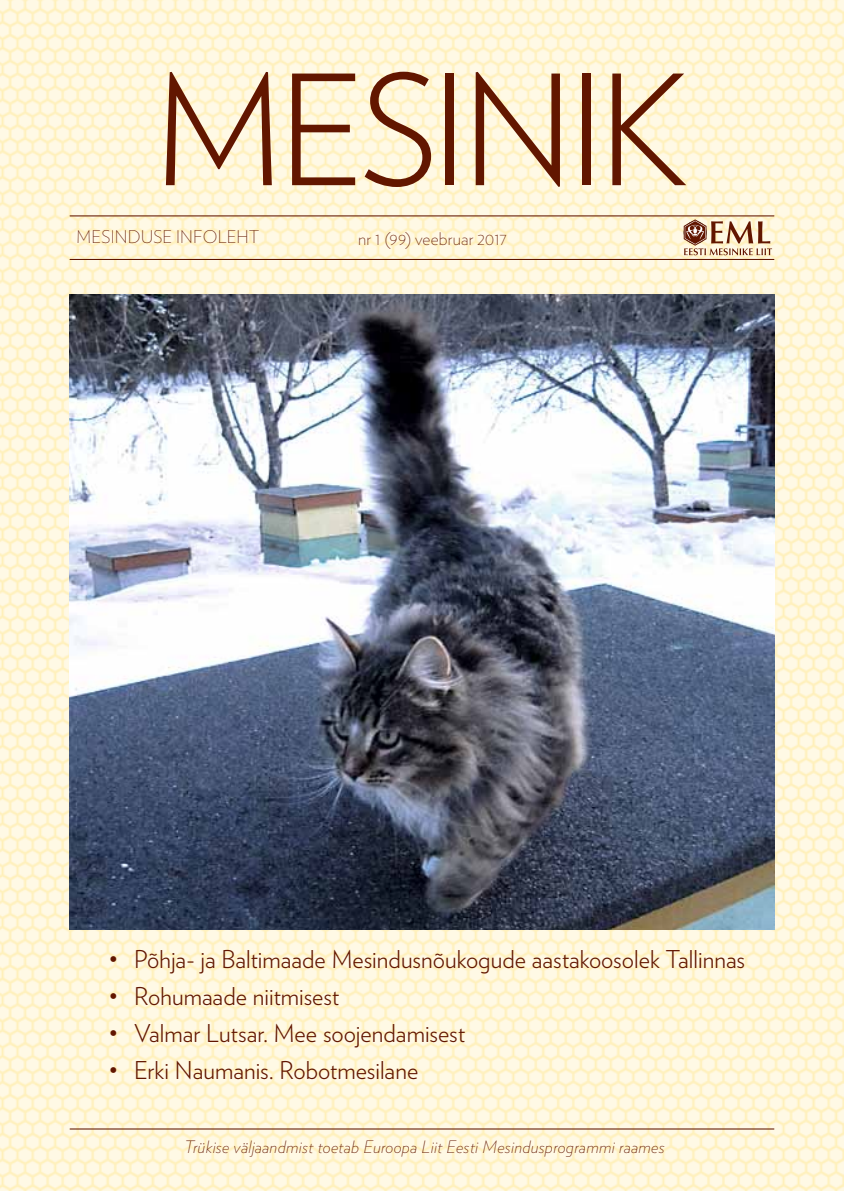
<style>
.page{position:relative;width:844px;height:1191px;background:#fff}
.page>*{position:absolute;margin:0;border:0;box-sizing:border-box;transform-origin:0 0}
.t1{font:300 152.25px "Verlag";letter-spacing:-.035em;color:#621600}
.t2{font:300 24.5px "Verlag";color:#621600}
.t3{font:200 17.5px "Verlag";letter-spacing:.01em;color:#621600}
.t4{font:italic 200 16.97px "Verlag";letter-spacing:.02em;color:#621600}
</style>
<div class="page">
<img style="left:0;top:0;width:843px;height:1191px">
<img style="left:69px;top:294px;width:705px;height:635px">
<hr style="left:70px;top:1128px;width:703px;height:1px;background:#621600">
<hr style="left:70px;top:259px;width:703px;height:1px;background:#621600">
<hr style="left:70px;top:215px;width:703px;height:1px;background:#621600">
<svg style="left:676px;top:219px;width:95px;height:36px;background:#d0b49a"></svg>
<h1 class="t1" style="left:154px;top:19px;width:536px">MESINIK</h1>
<p class="t3" style="left:77px;top:224px;width:184px">MESINDUSE INFOLEHT</p>
<p class="t3" style="left:349px;top:224px;width:154px">nr 7 (87), veebruar 2015</p>
<p class="t3" style="left:358px;top:226px;width:150px">nr 1 (99) veebruar 2017</p>
<p class="t2" style="left:109px;top:941px;width:637px">• Põhja- ja Baltimaade Mesindusnõukogude aastakoosolek Tallinnas</p>
<p class="t2" style="left:109px;top:978px;width:232px">• Rohumaade niitmisest</p>
<p class="t2" style="left:109px;top:1015px;width:357px">• Valmar Lutsar. Mee soojendamisest</p>
<p class="t2" style="left:109px;top:1052px;width:310px">• Erki Naumanis. Robotmesilane</p>
<p class="t4" style="left:184px;top:1134px;width:481px">Trükise väljaandmist toetab Euroopa Liit Eesti Mesindusprogrammi raames</p>
</div>
